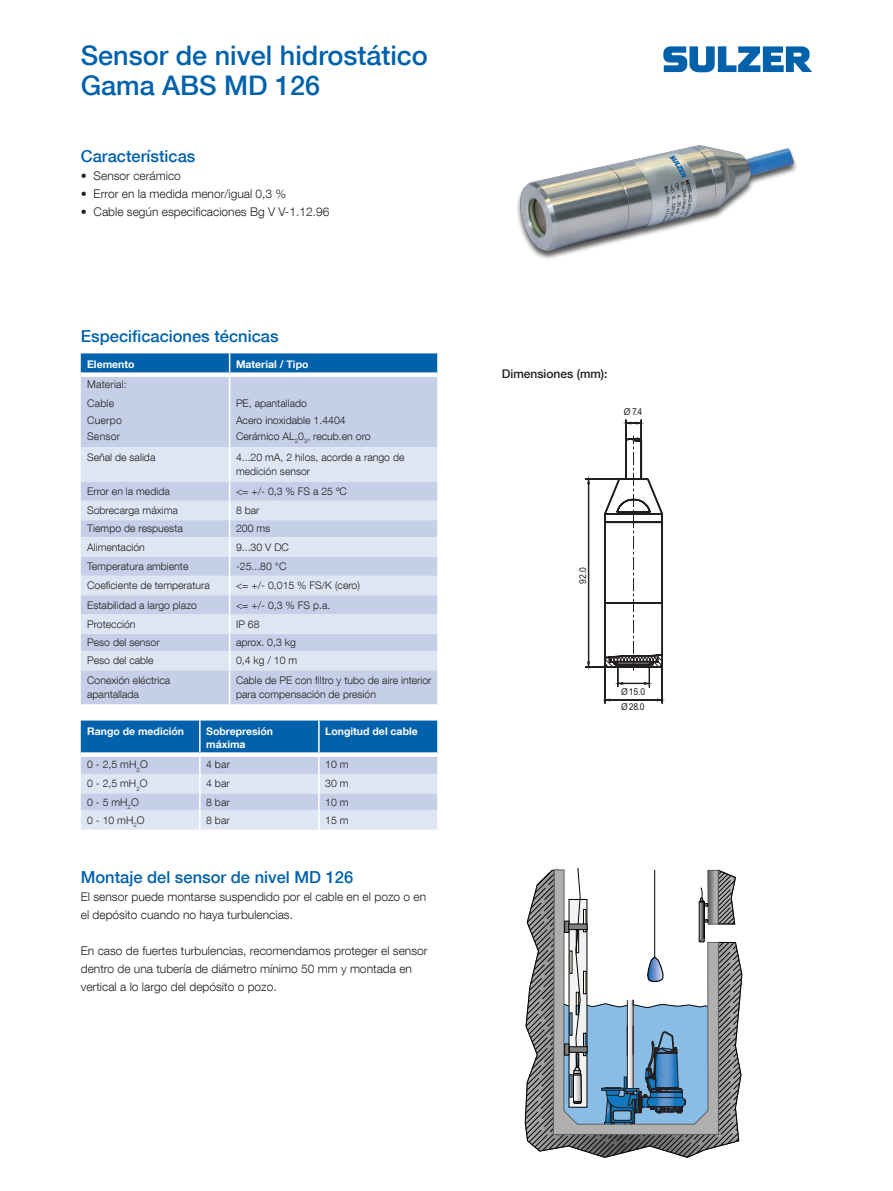
<style>
.page{position:relative;width:893px;height:1191px;background:#fff}
.page>*{position:absolute;margin:0;border:0;box-sizing:border-box;transform-origin:0 0}
.t1{font:500 27px "Helvetica Neue LT Com";color:#0161aa}
.Subtitle{font:500 16.5px "Helvetica Neue LT Com";color:#0161aa}
.Body_text{font:300 12px/18px "Helvetica Neue LT Com";color:#231f20}
.Body_text-2{font:500 12px "Helvetica Neue LT Com";color:#231f20}
.Table_text{font:300 10.5px/13.5px "Helvetica Neue LT Com";color:#231f20}
.Table_column_title{font:700 10.5px/13.5px "Helvetica Neue LT Com";color:#fff}
.Table_text_left_ali{font:300 10.5px "Helvetica Neue LT Com";letter-spacing:.02em;color:#231f20}
.t2{font:9.45px/15.1px "Arial";color:#231f20;scale:.9 1}
</style>
<div class="page">
<svg style="left:663px;top:46px;width:149px;height:26px"></svg>
<img style="left:517px;top:145px;width:280px;height:114px">
<svg style="left:525px;top:867px;width:217px;height:291px"></svg>
<hr style="left:605px;top:663px;width:1px;height:40px;background:#231f20">
<hr style="left:662px;top:663px;width:1px;height:40px;background:#231f20">
<hr style="left:609px;top:699px;width:49px;height:1px;background:#231f20">
<svg style="left:657px;top:699px;width:6px;height:5px"></svg>
<hr style="left:609px;top:700px;width:49px;height:1px;background:#231f20">
<svg style="left:585px;top:419px;width:78px;height:269px"></svg>
<div style="left:81px;top:670px;width:356px;height:34px;background:#c5d0e8"></div>
<svg style="left:81px;top:447px;width:356px;height:223px;background:#d4ddee"></svg>
<svg style="left:81px;top:353px;width:357px;height:94px;background:#9cb9db"></svg>
<hr style="left:229px;top:447px;width:1px;height:34px;background:#fff">
<svg style="left:437px;top:520px;width:1px;height:17px"></svg>
<svg style="left:437px;top:595px;width:1px;height:19px"></svg>
<svg style="left:229px;top:481px;width:1px;height:189px"></svg>
<svg style="left:437px;top:634px;width:1px;height:17px"></svg>
<hr style="left:229px;top:670px;width:1px;height:34px;background:#fff">
<div style="left:81px;top:372px;width:149px;height:5px;background:#fff"></div>
<div style="left:230px;top:372px;width:207px;height:5px;background:#fff"></div>
<svg style="left:81px;top:720px;width:357px;height:109px;background:#94b7d9"></svg>
<div style="left:81px;top:752px;width:119px;height:5px;background:#fff"></div>
<div style="left:200px;top:752px;width:119px;height:5px;background:#fff"></div>
<div style="left:319px;top:752px;width:118px;height:5px;background:#fff"></div>
<p class="t1" style="left:81px;top:39px;width:349px">Sensor de nivel hidrostático</p>
<p class="t1" style="left:81px;top:69px;width:241px">Gama ABS MD 126</p>
<p class="Subtitle" style="left:81px;top:146px;width:116px">Características</p>
<p class="Body_text" style="left:81px;top:167px;width:102px">• Sensor cerámico</p>
<p class="Body_text" style="left:81px;top:185px;width:207px">• Error en la medida menor/igual 0,3 %</p>
<p class="Body_text" style="left:81px;top:203px;width:250px">• Cable según especificaciones Bg V V-1.12.96</p>
<p class="Subtitle" style="left:81px;top:326px;width:199px">Especificaciones técnicas</p>
<p class="Table_column_title" style="left:87px;top:357px;width:49px">Elemento</p>
<p class="Table_column_title" style="left:236px;top:357px;width:74px">Material / Tipo</p>
<p class="Table_text_left_ali" style="left:87px;top:378px;width:41px">Material:</p>
<p class="Table_text_left_ali" style="left:87px;top:396px;width:29px">Cable</p>
<p class="Table_text" style="left:236px;top:396px;width:73px">PE, apantallado</p>
<p class="Table_text_left_ali" style="left:87px;top:413px;width:36px">Cuerpo</p>
<p class="Table_text" style="left:236px;top:413px;width:111px">Acero inoxidable 1.4404</p>
<p class="Table_text_left_ali" style="left:87px;top:429px;width:34px">Sensor</p>
<p class="Table_text" style="left:236px;top:429px;width:136px">Cerámico AL<sub>2</sub>0<sub>3</sub>, recub.en oro</p>
<p class="Table_text" style="left:87px;top:451px;width:70px">Señal de salida</p>
<p class="Table_text" style="left:236px;top:451px;width:170px">4...20 mA, 2 hilos, acorde a rango de medición sensor</p>
<p class="Table_text" style="left:87px;top:484px;width:84px">Error en la medida</p>
<p class="Table_text" style="left:236px;top:484px;width:112px">&lt;= +/- 0,3 % FS a 25 ºC</p>
<p class="Table_text" style="left:87px;top:503px;width:92px">Sobrecarga máxima</p>
<p class="Table_text" style="left:236px;top:503px;width:25px">8 bar</p>
<p class="Table_text" style="left:87px;top:521px;width:97px">Tiempo de respuesta</p>
<p class="Table_text" style="left:236px;top:521px;width:36px">200 ms</p>
<p class="Table_text" style="left:87px;top:540px;width:59px">Alimentación</p>
<p class="Table_text" style="left:236px;top:540px;width:54px">9...30 V DC</p>
<p class="Table_text" style="left:87px;top:559px;width:103px">Temperatura ambiente</p>
<p class="Table_text" style="left:236px;top:559px;width:52px">-25...80 °C</p>
<p class="Table_text" style="left:87px;top:578px;width:124px">Coeficiente de temperatura</p>
<p class="Table_text" style="left:236px;top:578px;width:125px">&lt;= +/- 0,015 % FS/K (cero)</p>
<p class="Table_text" style="left:87px;top:598px;width:111px">Estabilidad a largo plazo</p>
<p class="Table_text" style="left:236px;top:598px;width:96px">&lt;= +/- 0,3 % FS p.a.</p>
<p class="Table_text" style="left:87px;top:617px;width:50px">Protección</p>
<p class="Table_text" style="left:236px;top:617px;width:25px">IP 68</p>
<p class="Table_text" style="left:87px;top:635px;width:74px">Peso del sensor</p>
<p class="Table_text" style="left:236px;top:635px;width:61px">aprox. 0,3 kg</p>
<p class="Table_text" style="left:87px;top:653px;width:68px">Peso del cable</p>
<p class="Table_text" style="left:236px;top:653px;width:63px">0,4 kg / 10 m</p>
<p class="Table_text" style="left:87px;top:673px;width:85px">Conexión eléctrica apantallada</p>
<p class="Table_text" style="left:236px;top:673px;width:197px">Cable de PE con filtro y tubo de aire interior para compensación de presión</p>
<p class="Table_column_title" style="left:87px;top:723px;width:98px">Rango de medición</p>
<p class="Table_column_title" style="left:206px;top:723px;width:68px">Sobrepresión máxima</p>
<p class="Table_column_title" style="left:325px;top:723px;width:94px">Longitud del cable</p>
<p class="Table_text_left_ali" style="left:87px;top:758px;width:62px">0 - 2,5 mH<sub>2</sub>O</p>
<p class="Table_text_left_ali" style="left:206px;top:758px;width:25px">4 bar</p>
<p class="Table_text" style="left:325px;top:757px;width:25px">10 m</p>
<p class="Table_text" style="left:87px;top:776px;width:62px">0 - 2,5 mH<sub>2</sub>O</p>
<p class="Table_text" style="left:206px;top:776px;width:25px">4 bar</p>
<p class="Table_text" style="left:325px;top:776px;width:25px">30 m</p>
<p class="Table_text" style="left:87px;top:795px;width:53px">0 - 5 mH<sub>2</sub>O</p>
<p class="Table_text" style="left:206px;top:795px;width:25px">8 bar</p>
<p class="Table_text" style="left:325px;top:795px;width:25px">10 m</p>
<p class="Table_text" style="left:87px;top:813px;width:59px">0 - 10 mH<sub>2</sub>O</p>
<p class="Table_text" style="left:206px;top:813px;width:25px">8 bar</p>
<p class="Table_text" style="left:325px;top:813px;width:25px">15 m</p>
<p class="Subtitle" style="left:81px;top:866px;width:274px">Montaje del sensor de nivel MD 126</p>
<p class="Body_text" style="left:81px;top:887px;width:347px">El sensor puede montarse suspendido por el cable en el pozo o en el depósito cuando no haya turbulencias.</p>
<p class="Body_text" style="left:81px;top:941px;width:348px">En caso de fuertes turbulencias, recomendamos proteger el sensor dentro de una tubería de diámetro mínimo 50 mm y montada en vertical a lo largo del depósito o pozo.</p>
<p class="Body_text-2" style="left:502px;top:367px;width:107px">Dimensiones (mm):</p>
<p class="t2" style="left:624px;top:404px;width:22px">Ø 7.4</p>
<p class="t2" style="left:575px;top:583px;width:20px;rotate:-90deg">92.0</p>
<p class="t2" style="left:621px;top:684px;width:28px">Ø15.0<br>Ø28.0</p>
</div>
